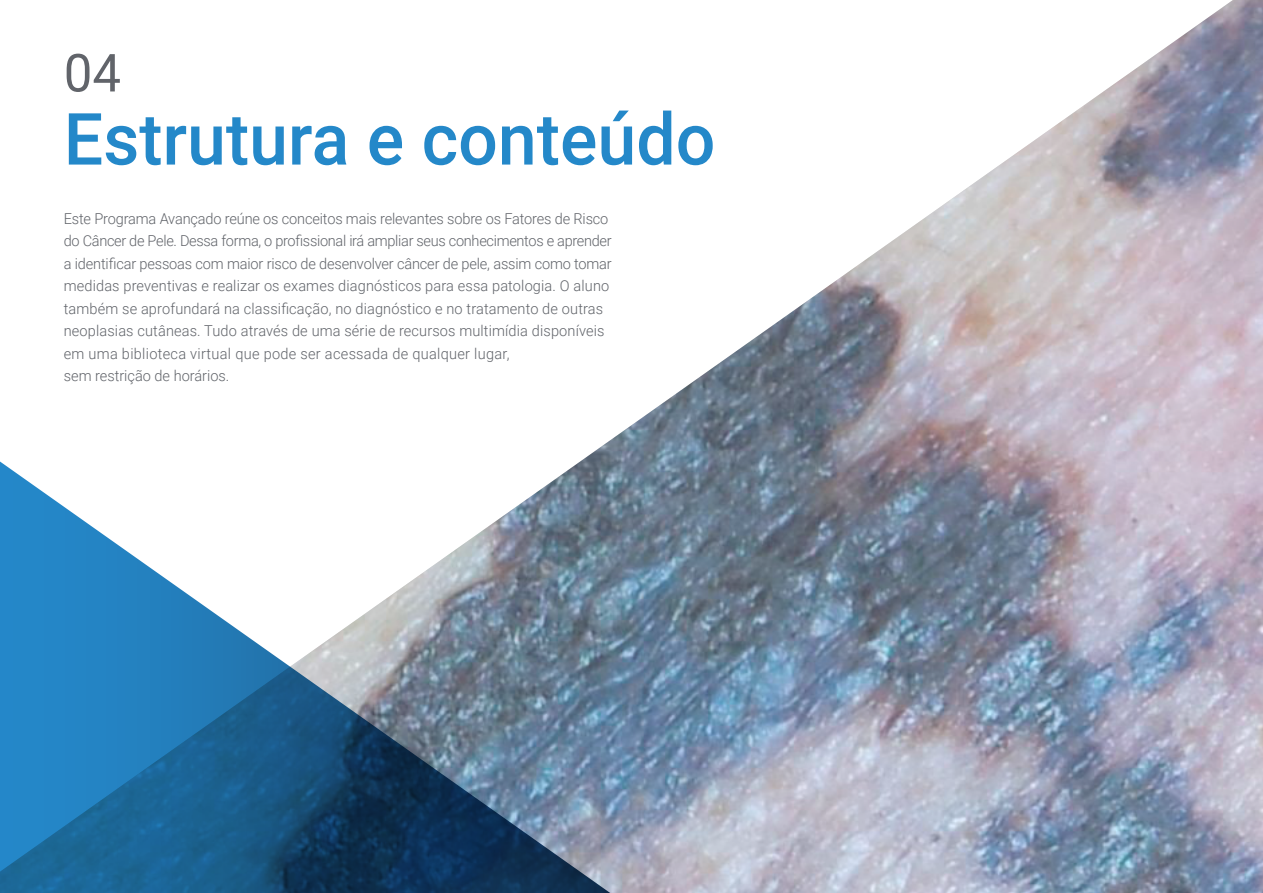
<style>
.page{position:relative;width:1263px;height:893px;background:#fff}
.page>*{position:absolute;margin:0;border:0;box-sizing:border-box;transform-origin:0 0}
.t1{font:500 72px "Roboto";color:#2488c9}
.t2{font:52.5px "Roboto";color:#61646a}
.t3{font:300 15px/22.5px "Roboto";letter-spacing:.005em;color:#61646a}
</style>
<div class="page">
<img style="left:602px;top:0;width:661px;height:893px">
<svg style="left:0;top:446px;width:640px;height:447px"></svg>
<h2 class="t2" style="left:64px;top:36px;width:59px">04</h2>
<h1 class="t1" style="left:64px;top:89px;width:653px">Estrutura e conteúdo</h1>
<p class="t3" style="left:64px;top:207px;width:550px">Este Programa Avançado reúne os conceitos mais relevantes sobre os Fatores de Risco do Câncer de Pele. Dessa forma, o profissional irá ampliar seus conhecimentos e aprender a identificar pessoas com maior risco de desenvolver câncer de pele, assim como tomar medidas preventivas e realizar os exames diagnósticos para essa patologia. O aluno também se aprofundará na classificação, no diagnóstico e no tratamento de outras neoplasias cutâneas. Tudo através de uma série de recursos multimídia disponíveis em uma biblioteca virtual que pode ser acessada de qualquer lugar,<br>sem restrição de horários.</p>
</div>
